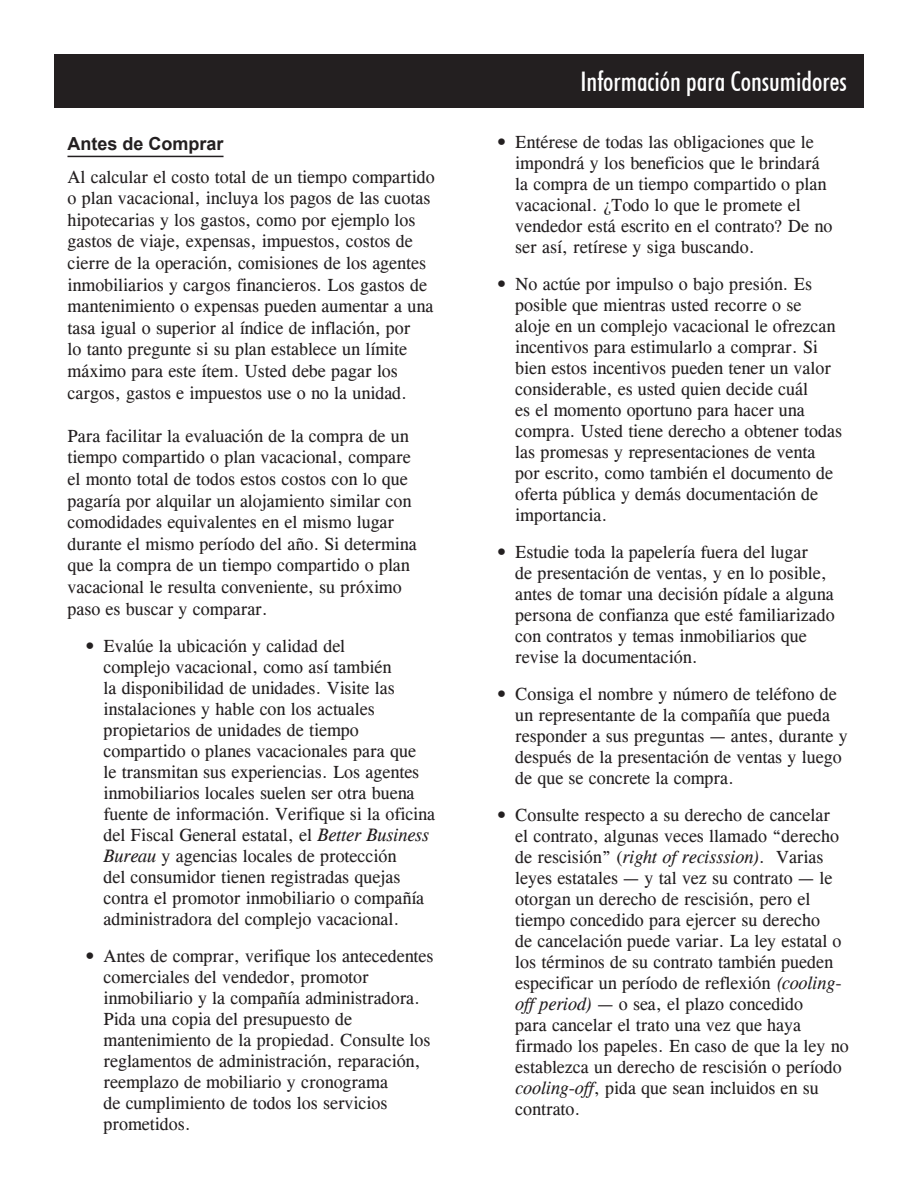
<style>
.page{position:relative;width:918px;height:1188px;background:#fff}
.page>*{position:absolute;margin:0;border:0;box-sizing:border-box;transform-origin:0 0}
.t1{font:500 condensed 27px "Futura BT";color:#fff}
.t2{font:18px/21px "CG Times";color:#231f20}
.t3{font:700 18px "Arial";color:#231f20}
.s1{font-style:italic}
</style>
<div class="page">
<hr style="left:68px;top:156px;width:156px;height:1px;background:#231f20">
<div style="left:55px;top:55px;width:808px;height:52px;background:#231f20"></div>
<div style="left:54px;top:54px;width:810px;height:54px;border:2px solid #231f20"></div>
<p class="t3" style="left:68px;top:132px;width:158px">Antes de Comprar</p>
<p class="t2" style="left:68px;top:166px;width:369px;line-height:21.6px">Al calcular el costo total de un tiempo compartido o plan vacacional, incluya los pagos de las cuotas hipotecarias y los gastos, como por ejemplo los gastos de viaje, expensas, impuestos, costos de cierre de la operación, comisiones de los agentes inmobiliarios y cargos financieros. Los gastos de mantenimiento o expensas pueden aumentar a una tasa igual o superior al índice de inflación, por<br>lo tanto pregunte si su plan establece un límite máximo para este ítem. Usted debe pagar los cargos, gastos e impuestos use o no la unidad.</p>
<p class="t2" style="left:68px;top:425px;width:351px;line-height:21.6px">Para facilitar la evaluación de la compra de un tiempo compartido o plan vacacional, compare el monto total de todos estos costos con lo que pagaría por alquilar un alojamiento similar con comodidades equivalentes en el mismo lugar durante el mismo período del año. Si determina que la compra de un tiempo compartido o plan vacacional le resulta conveniente, su próximo paso es buscar y comparar.</p>
<p class="t2" style="left:103px;top:635px;width:333px;text-indent:-18px">• Evalúe la ubicación y calidad del<br>complejo vacacional, como así también<br>la disponibilidad de unidades. Visite las instalaciones y hable con los actuales propietarios de unidades de tiempo compartido o planes vacacionales para que<br>le transmitan sus experiencias. Los agentes inmobiliarios locales suelen ser otra buena fuente de información. Verifique si la oficina del Fiscal General estatal, el <span class="s1">Better Business Bureau</span> y agencias locales de protección<br>del consumidor tienen registradas quejas contra el promotor inmobiliario o compañía administradora del complejo vacacional.</p>
<p class="t2" style="left:103px;top:946px;width:332px;text-indent:-18px">• Antes de comprar, verifique los antecedentes comerciales del vendedor, promotor inmobiliario y la compañía administradora.<br>Pida una copia del presupuesto de mantenimiento de la propiedad. Consulte los reglamentos de administración, reparación, reemplazo de mobiliario y cronograma<br>de cumplimiento de todos los servicios prometidos.</p>
<h1 class="t1" style="left:580px;top:65px;width:268px">Información para Consumidores</h1>
<p class="t2" style="left:515px;top:131px;width:319px;text-indent:-18px">• Entérese de todas las obligaciones que le impondrá y los beneficios que le brindará la compra de un tiempo compartido o plan vacacional. ¿Todo lo que le promete el vendedor está escrito en el contrato? De no ser así, retírese y siga buscando.</p>
<p class="t2" style="left:515px;top:273px;width:328px;text-indent:-18px">• No actúe por impulso o bajo presión. Es posible que mientras usted recorre o se<br>aloje en un complejo vacacional le ofrezcan incentivos para estimularlo a comprar. Si bien estos incentivos pueden tener un valor considerable, es usted quien decide cuál<br>es el momento oportuno para hacer una compra. Usted tiene derecho a obtener todas las promesas y representaciones de venta por escrito, como también el documento de oferta pública y demás documentación de importancia.</p>
<p class="t2" style="left:515px;top:541px;width:321px;text-indent:-18px">• Estudie toda la papelería fuera del lugar<br>de presentación de ventas, y en lo posible, antes de tomar una decisión pídale a alguna persona de confianza que esté familiarizado con contratos y temas inmobiliarios que revise la documentación.</p>
<p class="t2" style="left:515px;top:684px;width:334px;text-indent:-18px">• Consiga el nombre y número de teléfono de un representante de la compañía que pueda responder a sus preguntas — antes, durante y después de la presentación de ventas y luego de que se concrete la compra.</p>
<p class="t2" style="left:515px;top:805px;width:335px;text-indent:-18px">• Consulte respecto a su derecho de cancelar<br>el contrato, algunas veces llamado “derecho de rescisión” (<span class="s1">right of recisssion).</span> Varias leyes estatales — y tal vez su contrato — le otorgan un derecho de rescisión, pero el tiempo concedido para ejercer su derecho<br>de cancelación puede variar. La ley estatal o los términos de su contrato también pueden especificar un período de reflexión <span class="s1">(cooling&shy;off period)</span> — o sea, el plazo concedido<br>para cancelar el trato una vez que haya firmado los papeles. En caso de que la ley no establezca un derecho de rescisión o período <span class="s1">cooling-off</span>, pida que sean incluidos en su contrato.</p>
</div>
